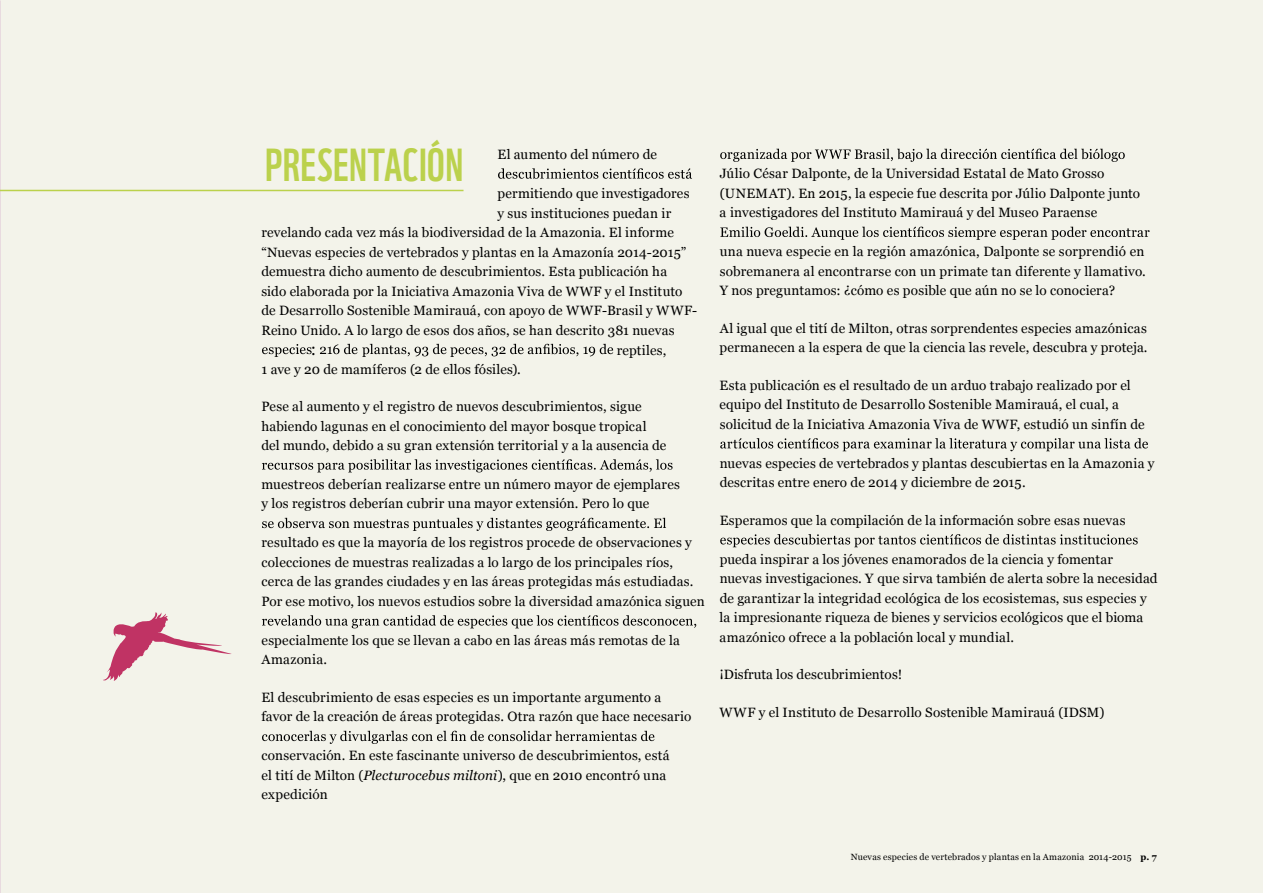
<style>
.page{position:relative;width:1263px;height:893px;background:#f3f3ea}
.page>*{position:absolute;margin:0;border:0;box-sizing:border-box;transform-origin:0 0}
.t1{font:45px "WWF";letter-spacing:.01em;color:#bbd14c}
.t2{font:18px "Myriad Pro";color:#000}
.t3{font:13.5px/19.5px "Georgia";letter-spacing:.015em;color:#000}
.t4{font:9px "Georgia";letter-spacing:.02em;color:#000}
.s1{font-style:italic}
.s2{font-weight:700}
</style>
<div class="page">
<img style="left:0;top:0;width:1px;height:893px">
<hr style="left:0;top:190px;width:463px;height:1px;background:#bbd14c">
<svg style="left:498px;top:168px;width:194px;height:11px"></svg>
<svg style="left:262px;top:344px;width:351px;height:13px"></svg>
<svg style="left:262px;top:459px;width:410px;height:13px"></svg>
<svg style="left:262px;top:518px;width:404px;height:13px"></svg>
<svg style="left:262px;top:615px;width:434px;height:13px"></svg>
<svg style="left:262px;top:731px;width:392px;height:13px"></svg>
<svg style="left:720px;top:149px;width:405px;height:13px"></svg>
<svg style="left:720px;top:227px;width:429px;height:13px"></svg>
<svg style="left:720px;top:438px;width:428px;height:13px"></svg>
<svg style="left:720px;top:534px;width:418px;height:13px"></svg>
<svg style="left:103px;top:612px;width:129px;height:69px"></svg>
<h1 class="t1" style="left:265px;top:130px;width:200px">PRESENTACIÓN</h1>
<p class="t3" style="left:497px;top:145px;width:161px">El aumento del número de</p>
<p class="t3" style="left:497px;top:184px;width:194px">permitiendo que investigadores</p>
<p class="t3" style="left:497px;top:203px;width:175px">y sus instituciones puedan ir</p>
<p class="t3" style="left:261px;top:223px;width:414px">revelando cada vez más la biodiversidad de la Amazonia. El informe</p>
<p class="t3" style="left:261px;top:242px;width:426px">“Nuevas especies de vertebrados y plantas en la Amazonía 2014-2015”</p>
<p class="t3" style="left:261px;top:262px;width:407px">demuestra dicho aumento de descubrimientos. Esta publicación ha</p>
<p class="t3" style="left:261px;top:281px;width:422px">sido elaborada por la Iniciativa Amazonia Viva de WWF y el Instituto</p>
<p class="t3" style="left:261px;top:301px;width:437px">de Desarrollo Sostenible Mamirauá, con apoyo de WWF-Brasil y WWF-</p>
<p class="t3" style="left:261px;top:320px;width:415px">Reino Unido. A lo largo de esos dos años, se han descrito 381 nuevas</p>
<p class="t3" style="left:261px;top:359px;width:261px">1 ave y 20 de mamíferos (2 de ellos fósiles).</p>
<p class="t3" style="left:261px;top:397px;width:407px">Pese al aumento y el registro de nuevos descubrimientos, sigue habiendo lagunas en el conocimiento del mayor bosque tropical del mundo, debido a su gran extensión territorial y a la ausencia de</p>
<p class="t3" style="left:261px;top:475px;width:420px">muestreos deberían realizarse entre un número mayor de ejemplares y los registros deberían cubrir una mayor extensión. Pero lo que</p>
<p class="t3" style="left:261px;top:533px;width:445px">resultado es que la mayoría de los registros procede de observaciones y colecciones de muestras realizadas a lo largo de los principales ríos, cerca de las grandes ciudades y en las áreas protegidas más estudiadas.<br>Por ese motivo, los nuevos estudios sobre la diversidad amazónica siguen</p>
<p class="t3" style="left:261px;top:631px;width:420px">especialmente los que se llevan a cabo en las áreas más remotas de la<br>Amazonia.</p>
<p class="t3" style="left:261px;top:688px;width:432px">El descubrimiento de esas especies es un importante argumento a favor de la creación de áreas protegidas. Otra razón que hace necesario</p>
<p class="t3" style="left:261px;top:746px;width:410px">conservación. En este fascinante universo de descubrimientos, está el tití de Milton (<span class="s1">Plecturocebus miltoni</span>), que en 2010 encontró una expedición</p>
<h2 class="t2" style="left:312px;top:338px;width:5px">:</h2>
<p class="t3" style="left:617px;top:341px;width:51px">reptiles,</p>
<p class="t3" style="left:720px;top:164px;width:422px">Júlio César Dalponte, de la Universidad Estatal de Mato Grosso (UNEMAT). En 2015, la especie fue descrita por Júlio Dalponte junto a investigadores del Instituto Mamirauá y del Museo Paraense</p>
<p class="t3" style="left:720px;top:242px;width:428px;text-align:justify">una nueva especie en la región amazónica, Dalponte se sorprendió en sobremanera al encontrarse con un primate tan diferente y llamativo.<br>Y nos preguntamos: ¿cómo es posible que aún no se lo conociera?</p>
<p class="t3" style="left:720px;top:319px;width:429px">Al igual que el tití de Milton, otras sorprendentes especies amazónicas permanecen a la espera de que la ciencia las revele, descubra y proteja.</p>
<p class="t3" style="left:719px;top:376px;width:427px">Esta publicación es el resultado de un arduo trabajo realizado por el equipo del Instituto de Desarrollo Sostenible Mamirauá, el cual, a solicitud de la Iniciativa Amazonia Viva de WWF, estudió un sinfín de</p>
<p class="t3" style="left:720px;top:454px;width:436px">nuevas especies de vertebrados y plantas descubiertas en la Amazonia y descritas entre enero de 2014 y diciembre de 2015.</p>
<p class="t3" style="left:720px;top:511px;width:407px">Esperamos que la compilación de la información sobre esas nuevas</p>
<p class="t3" style="left:720px;top:550px;width:440px">pueda inspirar a los jóvenes enamorados de la ciencia y fomentar nuevas investigaciones. Y que sirva también de alerta sobre la necesidad de garantizar la integridad ecológica de los ecosistemas, sus especies y la impresionante riqueza de bienes y servicios ecológicos que el bioma amazónico ofrece a la población local y mundial.</p>
<p class="t3" style="left:720px;top:665px;width:184px">¡Disfruta los descubrimientos!</p>
<p class="t3" style="left:719px;top:703px;width:386px">WWF y el Instituto de Desarrollo Sostenible Mamirauá (IDSM)</p>
<p class="t4" style="left:851px;top:852px;width:307px">Nuevas especies de vertebrados y plantas en la Amazonia 2014-2015 <span class="s2">p. 7</span></p>
</div>
